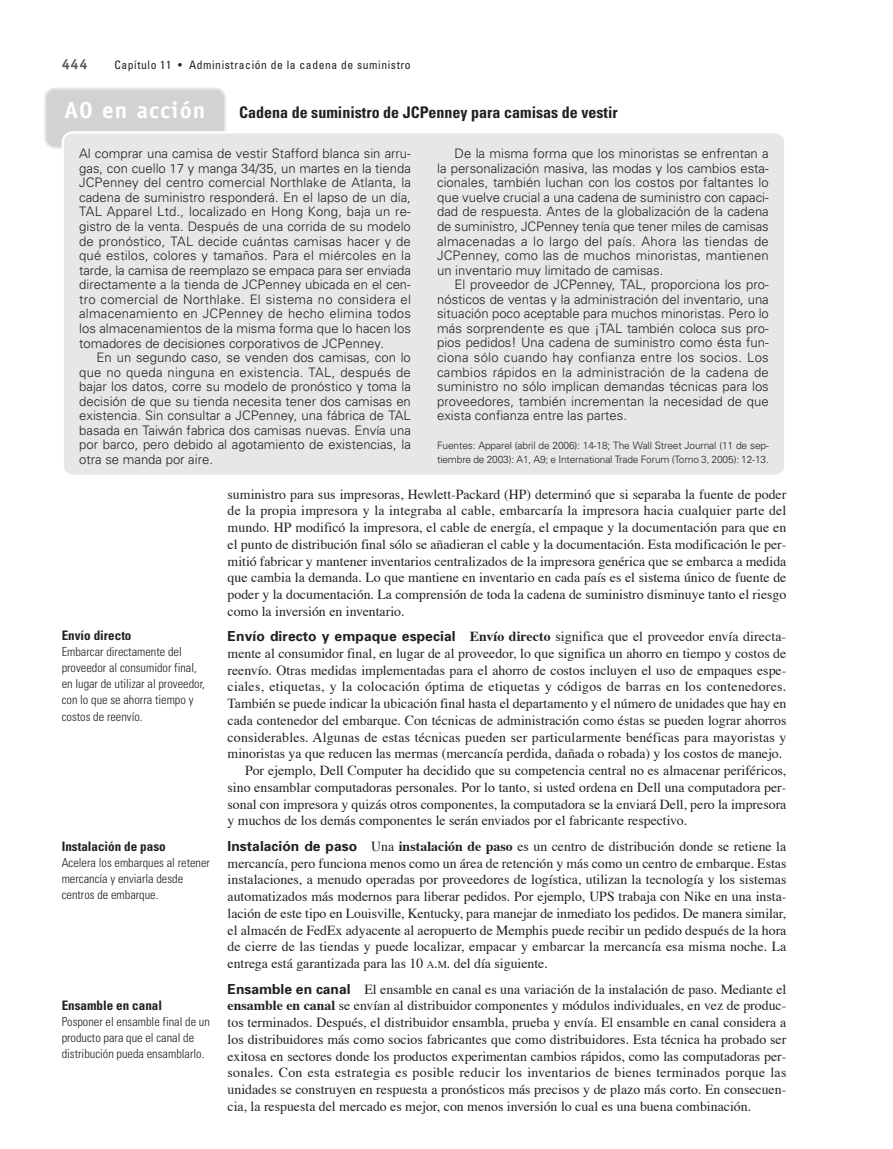
<style>
.page{position:relative;width:893px;height:1149px;background:#fff}
.page>*{position:absolute;margin:0;border:0;box-sizing:border-box;transform-origin:0 0}
.t1{font:700 23.25px "Officina Sans";letter-spacing:.05em;color:#fff}
.t2{font:700 condensed 16.05px "Univers";color:#231f20}
.t3{font:700 14.55px "Officina Sans";color:#57585a}
.t4{font:13.8px/16.8px "Times";color:#231f20;text-align:justify}
.t5{font:13.8px "Times";letter-spacing:.02em;color:#231f20}
.t6{font:300 13.05px/14.5px "Univers";color:#231f20;text-align:justify}
.t7{font:700 condensed 13.05px "Univers";color:#231f20}
.t8{font:300 condensed 12.3px/16px "Univers";color:#231f20}
.t9{font:condensed 11.7px "Univers";letter-spacing:.05em;color:#231f20}
.t10{font:300 10.2px/13px "Univers";letter-spacing:-.015em;color:#231f20}
.s1{font-family:"Univers";font-weight:700}
.s2{font-weight:700}
.s3{font-size:10.35px}
</style>
<div class="page">
<svg style="left:44px;top:88px;width:182px;height:61px"></svg>
<div style="left:62px;top:131px;width:722px;height:344px;background:#e6e7e9"></div>
<p class="t3" style="left:62px;top:58px;width:27px">444</p>
<p class="t9" style="left:114px;top:61px;width:298px">Capítulo 11 • Administración de la cadena de suministro</p>
<h1 class="t1" style="left:65px;top:101px;width:142px">AO en acción</h1>
<p class="t2" style="left:239px;top:106px;width:380px">Cadena de suministro de JCPenney para camisas de vestir</p>
<p class="t6" style="left:79px;top:147px;width:333px">Al comprar una camisa de vestir Stafford blanca sin arru&shy;gas, con cuello 17 y manga 34/35, un martes en la tienda JCPenney del centro comercial Northlake de Atlanta, la cadena de suministro responderá. En el lapso de un día, TAL Apparel Ltd., localizado en Hong Kong, baja un re&shy;gistro de la venta. Después de una corrida de su modelo de pronóstico, TAL decide cuántas camisas hacer y de qué estilos, colores y tamaños. Para el miércoles en la tarde, la camisa de reemplazo se empaca para ser enviada directamente a la tienda de JCPenney ubicada en el cen&shy;tro comercial de Northlake. El sistema no considera el almacenamiento en JCPenney de hecho elimina todos los almacenamientos de la misma forma que lo hacen los tomadores de decisiones corporativos de JCPenney.</p>
<p class="t6" style="left:79px;top:351px;width:333px;text-indent:17px">En un segundo caso, se venden dos camisas, con lo que no queda ninguna en existencia. TAL, después de bajar los datos, corre su modelo de pronóstico y toma la decisión de que su tienda necesita tener dos camisas en existencia. Sin consultar a JCPenney, una fábrica de TAL basada en Taiwán fabrica dos camisas nuevas. Envía una por barco, pero debido al agotamiento de existencias, la otra se manda por aire.</p>
<p class="t6" style="left:437px;top:147px;width:333px;text-indent:17px">De la misma forma que los minoristas se enfrentan a la personalización masiva, las modas y los cambios esta&shy;cionales, también luchan con los costos por faltantes lo que vuelve crucial a una cadena de suministro con capaci&shy;dad de respuesta. Antes de la globalización de la cadena de suministro, JCPenney tenía que tener miles de camisas almacenadas a lo largo del país. Ahora las tiendas de JCPenney, como las de muchos minoristas, mantienen un inventario muy limitado de camisas.</p>
<p class="t6" style="left:437px;top:278px;width:333px;text-indent:17px">El proveedor de JCPenney, TAL, proporciona los pro&shy;nósticos de ventas y la administración del inventario, una situación poco aceptable para muchos minoristas. Pero lo más sorprendente es que ¡TAL también coloca sus pro&shy;pios pedidos! Una cadena de suministro como ésta fun&shy;ciona sólo cuando hay confianza entre los socios. Los cambios rápidos en la administración de la cadena de suministro no sólo implican demandas técnicas para los proveedores, también incrementan la necesidad de que exista confianza entre las partes.</p>
<p class="t10" style="left:437px;top:440px;width:333px">Fuentes: Apparel (abril de 2006): 14-18; The Wall Street Journal (11 de sep&shy;tiembre de 2003): A1, A9; e International Trade Forum (Tomo 3, 2005): 12-13.</p>
<p class="t7" style="left:62px;top:631px;width:71px">Envío directo</p>
<p class="t8" style="left:62px;top:645px;width:145px">Embarcar directamente del proveedor al consumidor final, en lugar de utilizar al proveedor, con lo que se ahorra tiempo y costos de reenvío.</p>
<p class="t7" style="left:62px;top:841px;width:106px">Instalación de paso</p>
<p class="t8" style="left:62px;top:855px;width:150px">Acelera los embarques al retener mercancía y enviarla desde centros de embarque.</p>
<p class="t7" style="left:62px;top:1000px;width:102px">Ensamble en canal</p>
<p class="t8" style="left:62px;top:1014px;width:150px">Posponer el ensamble final de un producto para que el canal de distribución pueda ensamblarlo.</p>
<p class="t4" style="left:228px;top:486px;width:560px">suministro para sus impresoras, Hewlett-Packard (HP) determinó que si separaba la fuente de poder de la propia impresora y la integraba al cable, embarcaría la impresora hacia cualquier parte del mundo. HP modificó la impresora, el cable de energía, el empaque y la documentación para que en el punto de distribución final sólo se añadieran el cable y la documentación. Esta modificación le per&shy;mitió fabricar y mantener inventarios centralizados de la impresora genérica que se embarca a medida que cambia la demanda. Lo que mantiene en inventario en cada país es el sistema único de fuente de poder y la documentación. La comprensión de toda la cadena de suministro disminuye tanto el riesgo como la inversión en inventario.</p>
<p class="t4" style="left:228px;top:629px;width:560px"><span class="s1">Envío directo y empaque especial</span> <span class="s2">Envío directo</span> significa que el proveedor envía directa-</p>
<p class="t4" style="left:228px;top:646px;width:560px">mente al consumidor final, en lugar de al proveedor, lo que significa un ahorro en tiempo y costos de</p>
<p class="t4" style="left:228px;top:662px;width:560px">reenvío. Otras medidas implementadas para el ahorro de costos incluyen el uso de empaques espe-</p>
<p class="t5" style="left:228px;top:681px;width:560px">ciales, etiquetas, y la colocación óptima de etiquetas y códigos de barras en los contenedores.</p>
<p class="t4" style="left:228px;top:696px;width:560px">También se puede indicar la ubicación final hasta el departamento y el número de unidades que hay en</p>
<p class="t4" style="left:228px;top:713px;width:560px">cada contenedor del embarque. Con técnicas de administración como éstas se pueden lograr ahorros</p>
<p class="t4" style="left:228px;top:729px;width:560px">considerables. Algunas de estas técnicas pueden ser particularmente benéficas para mayoristas y</p>
<p class="t4" style="left:228px;top:746px;width:556px">minoristas ya que reducen las mermas (mercancía perdida, dañada o robada) y los costos de manejo.</p>
<p class="t4" style="left:245px;top:763px;width:543px">Por ejemplo, Dell Computer ha decidido que su competencia central no es almacenar periféricos,</p>
<p class="t4" style="left:228px;top:779px;width:560px">sino ensamblar computadoras personales. Por lo tanto, si usted ordena en Dell una computadora per-</p>
<p class="t4" style="left:228px;top:796px;width:560px">sonal con impresora y quizás otros componentes, la computadora se la enviará Dell, pero la impresora</p>
<p class="t4" style="left:228px;top:813px;width:461px">y muchos de los demás componentes le serán enviados por el fabricante respectivo.</p>
<p class="t4" style="left:228px;top:838px;width:560px"><span class="s1">Instalación de paso</span> Una <span class="s2">instalación de paso</span> es un centro de distribución donde se retiene la mercancía, pero funciona menos como un área de retención y más como un centro de embarque. Estas instalaciones, a menudo operadas por proveedores de logística, utilizan la tecnología y los sistemas automatizados más modernos para liberar pedidos. Por ejemplo, UPS trabaja con Nike en una insta&shy;lación de este tipo en Louisville, Kentucky, para manejar de inmediato los pedidos. De manera similar, el almacén de FedEx adyacente al aeropuerto de Memphis puede recibir un pedido después de la hora de cierre de las tiendas y puede localizar, empacar y embarcar la mercancía esa misma noche. La entrega está garantizada para las 10 <span class="s3">A</span>.<span class="s3">M</span>. del día siguiente.</p>
<p class="t4" style="left:228px;top:981px;width:560px"><span class="s1">Ensamble en canal</span> El ensamble en canal es una variación de la instalación de paso. Mediante el <span class="s2">ensamble en canal</span> se envían al distribuidor componentes y módulos individuales, en vez de produc&shy;tos terminados. Después, el distribuidor ensambla, prueba y envía. El ensamble en canal considera a los distribuidores más como socios fabricantes que como distribuidores. Esta técnica ha probado ser exitosa en sectores donde los productos experimentan cambios rápidos, como las computadoras per&shy;sonales. Con esta estrategia es posible reducir los inventarios de bienes terminados porque las unidades se construyen en respuesta a pronósticos más precisos y de plazo más corto. En consecuen&shy;cia, la respuesta del mercado es mejor, con menos inversión lo cual es una buena combinación.</p>
</div>
